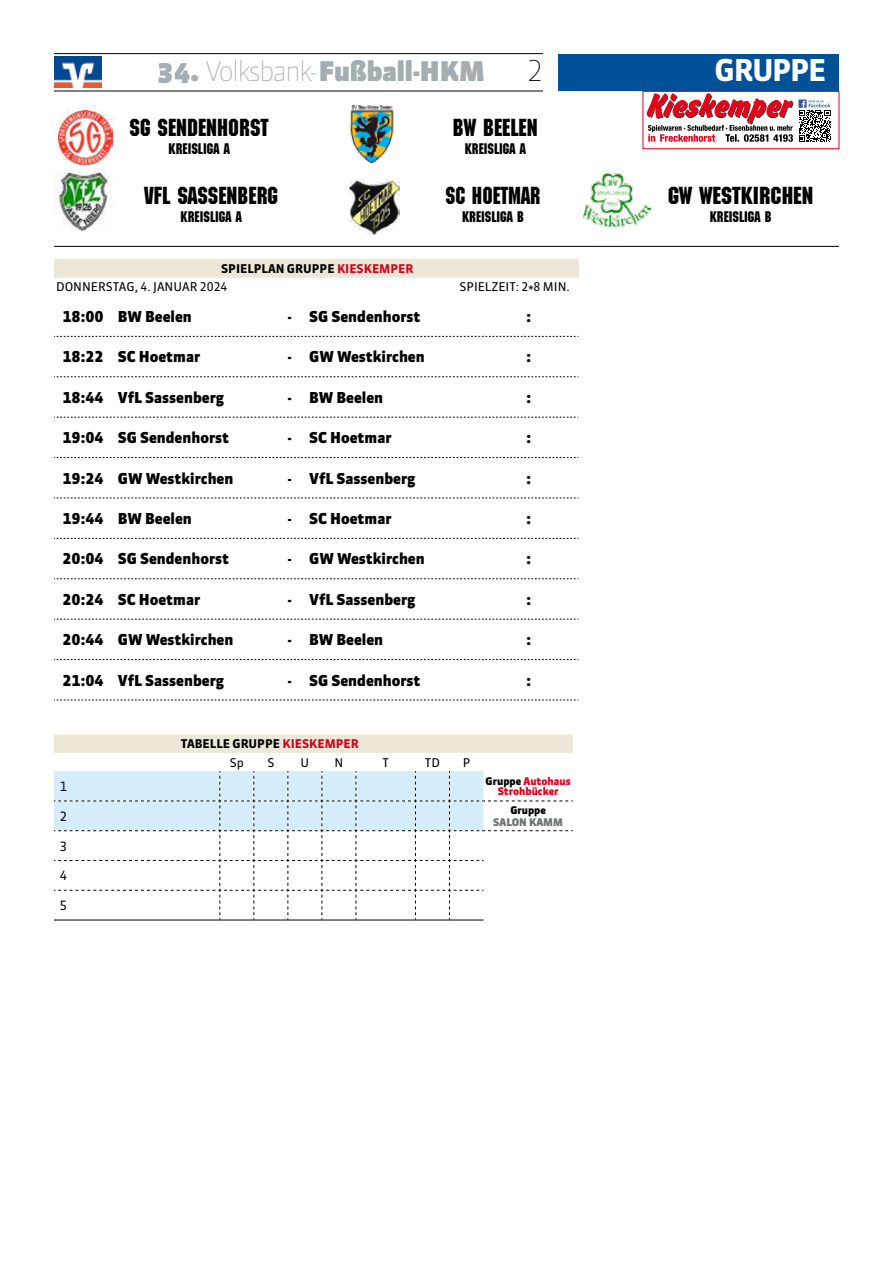
<style>
.page{position:relative;width:893px;height:1263px;background:#fff}
.page>*{position:absolute;margin:0;border:0;box-sizing:border-box;transform-origin:0 0}
.t1{font:30px "Sanuk Bold SC";letter-spacing:-.05em;color:#fff}
.t2{font:100 28.5px "Sanuk TF";color:#000}
.t3{font:900 27px "Sanuk";color:#a3adb2}
.t4{font:24px "Machine";color:#000;scale:.95 1}
.t5{font:24px "Machine";color:#000}
.t6{font:24px "Machine";color:#000;scale:.9 1}
.t7{font:900 15px "Sanuk TF";color:#000}
.t8{font:15px "Machine";color:#000;scale:.95 1}
.t9{font:12.75px "Sanuk TF";color:#000}
.t10{font:12px/18.3px "Sanuk TF";color:#000}
.t11{font:700 12px/18.3px "Sanuk TF";color:#000}
.t12{font:900 10.5px/10.5px "Sanuk TF";color:#e2001a;text-align:center}
.t13{font:900 10.5px "Sanuk TF";color:#707172}
.t14{font:900 10.5px "Sanuk TF";color:#000}
.s1{font-weight:100}
.s2{font-weight:700}
.s3{font-weight:700;color:#cd071e}
.s4{color:#cd071e}
.s5{font-weight:400}
.s6{color:#000}
</style>
<div class="page">
<hr style="left:54px;top:246px;width:785px;height:1px;background:#000">
<svg style="left:54px;top:735px;width:519px;height:186px"></svg>
<hr style="left:71px;top:920px;width:149px;height:1px;background:#000">
<hr style="left:220px;top:920px;width:34px;height:1px;background:#000">
<hr style="left:254px;top:920px;width:34px;height:1px;background:#000">
<hr style="left:288px;top:920px;width:34px;height:1px;background:#000">
<hr style="left:322px;top:920px;width:34px;height:1px;background:#000">
<hr style="left:356px;top:920px;width:59px;height:1px;background:#000">
<hr style="left:415px;top:920px;width:34px;height:1px;background:#000">
<hr style="left:449px;top:920px;width:34px;height:1px;background:#000">
<div style="left:54px;top:259px;width:524px;height:19px;background:#ece7d7"></div>
<svg style="left:54px;top:336px;width:524px;height:1px"></svg>
<svg style="left:54px;top:376px;width:524px;height:1px"></svg>
<svg style="left:54px;top:417px;width:524px;height:1px"></svg>
<svg style="left:54px;top:457px;width:524px;height:1px"></svg>
<svg style="left:54px;top:498px;width:524px;height:1px"></svg>
<svg style="left:54px;top:538px;width:524px;height:1px"></svg>
<svg style="left:54px;top:578px;width:524px;height:1px"></svg>
<svg style="left:54px;top:619px;width:524px;height:1px"></svg>
<svg style="left:54px;top:659px;width:524px;height:1px"></svg>
<svg style="left:54px;top:700px;width:524px;height:1px"></svg>
<div style="left:559px;top:54px;width:280px;height:36px;background:#005198"></div>
<svg style="left:54px;top:56px;width:48px;height:32px"></svg>
<img style="left:55px;top:56px;width:46px;height:31px">
<hr style="left:54px;top:53px;width:489px;height:1px;background:#000">
<hr style="left:54px;top:91px;width:489px;height:1px;background:#000">
<svg style="left:647px;top:93px;width:184px;height:49px"></svg>
<div style="left:643px;top:91px;width:196px;height:58px;border:1px solid #e2001a"></div>
<img style="left:59px;top:110px;width:54px;height:54px">
<img style="left:349px;top:106px;width:45px;height:57px">
<img style="left:349px;top:179px;width:50px;height:56px">
<img style="left:583px;top:172px;width:68px;height:56px">
<img style="left:54px;top:173px;width:58px;height:58px">
<h3 class="t3" style="left:157px;top:55px;width:329px">34. <span class="s1">Volksbank-</span>Fußball-HKM</h3>
<h2 class="t2" style="left:527px;top:54px;width:17px">2</h2>
<h1 class="t1" style="left:715px;top:53px;width:113px">GRUPPE</h1>
<h3 class="t4" style="left:130px;top:113px;width:148px">SG SENDENHORST</h3>
<p class="t8" style="left:169px;top:140px;width:66px">KREISLIGA A</p>
<h3 class="t4" style="left:144px;top:182px;width:142px">VFL SASSENBERG</h3>
<p class="t8" style="left:181px;top:208px;width:66px">KREISLIGA A</p>
<p class="t10" style="left:56px;top:260px;width:359px;text-indent:165px"><span class="s2">SPIELPLAN GRUPPE</span> <span class="s3">KIESKEMPER<br></span>DONNERSTAG, 4. JANUAR 2024</p>
<h3 class="t4" style="left:453px;top:113px;width:91px">BW BEELEN</h3>
<p class="t8" style="left:465px;top:140px;width:66px">KREISLIGA A</p>
<h3 class="t6" style="left:445px;top:182px;width:107px">SC HOETMAR</h3>
<p class="t8" style="left:462px;top:208px;width:67px">KREISLIGA B</p>
<p class="t10" style="left:459px;top:278px;width:112px">SPIELZEIT: 2*8 MIN.</p>
<p class="t7" style="left:63px;top:307px;width:131px">18:00 BW Beelen</p>
<p class="t7" style="left:288px;top:307px;width:134px">- SG Sendenhorst</p>
<p class="t7" style="left:526px;top:307px;width:6px">:</p>
<p class="t7" style="left:63px;top:348px;width:139px">18:22 SC Hoetmar</p>
<p class="t7" style="left:288px;top:348px;width:138px">- GW Westkirchen</p>
<p class="t7" style="left:526px;top:348px;width:6px">:</p>
<p class="t7" style="left:63px;top:388px;width:163px">18:44 VfL Sassenberg</p>
<p class="t7" style="left:288px;top:388px;width:97px">- BW Beelen</p>
<p class="t7" style="left:526px;top:388px;width:6px">:</p>
<p class="t7" style="left:63px;top:429px;width:168px">19:04 SG Sendenhorst</p>
<p class="t7" style="left:288px;top:429px;width:105px">- SC Hoetmar</p>
<p class="t7" style="left:526px;top:429px;width:6px">:</p>
<p class="t7" style="left:63px;top:469px;width:172px">19:24 GW Westkirchen</p>
<p class="t7" style="left:288px;top:469px;width:129px">- VfL Sassenberg</p>
<p class="t7" style="left:526px;top:469px;width:6px">:</p>
<p class="t7" style="left:63px;top:510px;width:131px">19:44 BW Beelen</p>
<p class="t7" style="left:288px;top:510px;width:105px">- SC Hoetmar</p>
<p class="t7" style="left:526px;top:510px;width:6px">:</p>
<p class="t7" style="left:63px;top:550px;width:168px">20:04 SG Sendenhorst</p>
<p class="t7" style="left:288px;top:550px;width:138px">- GW Westkirchen</p>
<p class="t7" style="left:526px;top:550px;width:6px">:</p>
<p class="t7" style="left:63px;top:590px;width:139px">20:24 SC Hoetmar</p>
<p class="t7" style="left:288px;top:590px;width:129px">- VfL Sassenberg</p>
<p class="t7" style="left:526px;top:590px;width:6px">:</p>
<p class="t7" style="left:63px;top:631px;width:172px">20:44 GW Westkirchen</p>
<p class="t7" style="left:288px;top:631px;width:97px">- BW Beelen</p>
<p class="t7" style="left:526px;top:631px;width:6px">:</p>
<p class="t7" style="left:63px;top:671px;width:163px">21:04 VfL Sassenberg</p>
<p class="t7" style="left:288px;top:671px;width:134px">- SG Sendenhorst</p>
<p class="t7" style="left:526px;top:671px;width:6px">:</p>
<p class="t11" style="left:230px;top:735px;width:130px;text-indent:-49px">TABELLE GRUPPE <span class="s4">KIESKEMPER<br></span><span class="s5">Sp</span></p>
<p class="t10" style="left:267px;top:753px;width:8px">S</p>
<p class="t10" style="left:301px;top:753px;width:10px">U</p>
<p class="t10" style="left:334px;top:753px;width:10px">N</p>
<p class="t10" style="left:382px;top:753px;width:8px">T</p>
<p class="t10" style="left:425px;top:753px;width:17px">TD</p>
<p class="t10" style="left:463px;top:753px;width:9px">P</p>
<p class="t9" style="left:60px;top:779px;width:9px">1</p>
<p class="t12" style="left:486px;top:776px;width:86px"><span class="s6">Gruppe</span> Autohaus<br>Strohbücker</p>
<p class="t9" style="left:60px;top:808px;width:9px">2</p>
<p class="t14" style="left:510px;top:803px;width:37px">Gruppe</p>
<p class="t13" style="left:493px;top:816px;width:71px">SALON KAMM</p>
<p class="t9" style="left:60px;top:838px;width:9px">3</p>
<p class="t9" style="left:60px;top:868px;width:9px">4</p>
<p class="t9" style="left:60px;top:898px;width:9px">5</p>
<h3 class="t5" style="left:668px;top:182px;width:147px">GW WESTKIRCHEN</h3>
<p class="t8" style="left:710px;top:208px;width:67px">KREISLIGA B</p>
</div>
